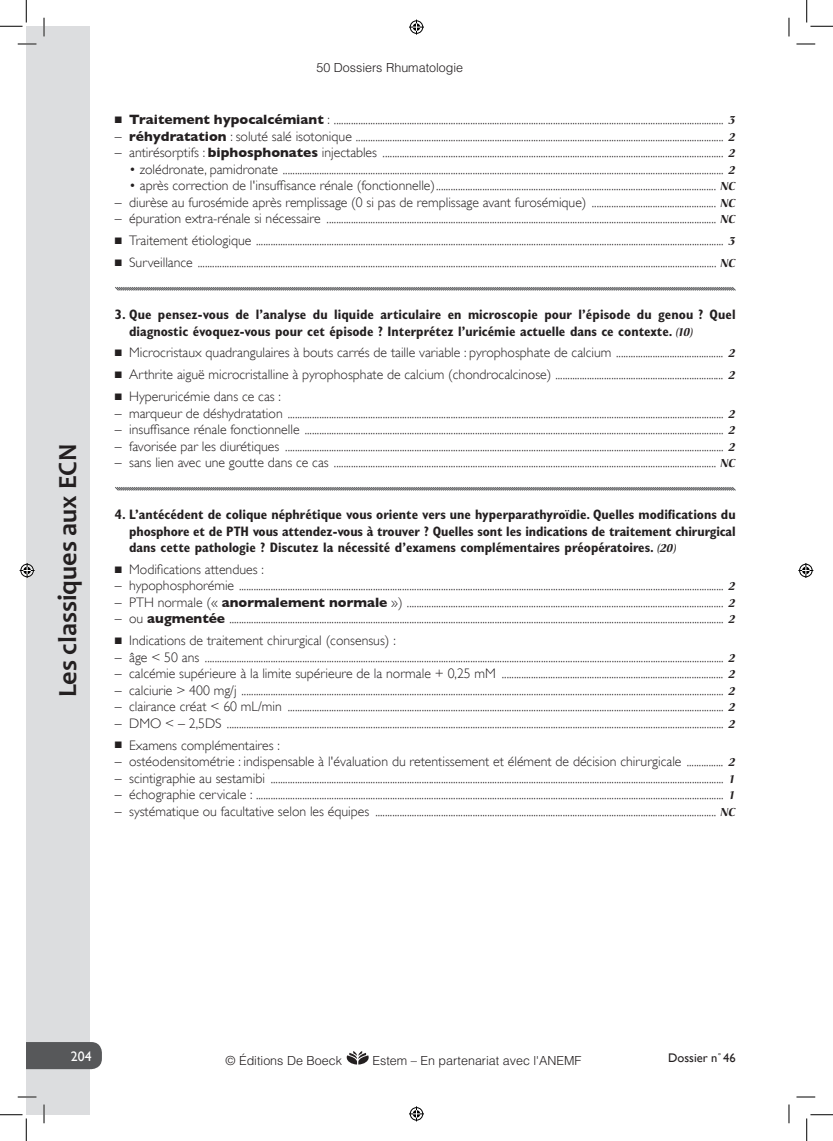
<style>
.page{position:relative;width:833px;height:1141px;background:#fff}
.page>*{position:absolute;margin:0;border:0;box-sizing:border-box;transform-origin:0 0}
.t1{font:700 26.25px "Candara";color:#231f20}
.t2{font:300 13.75px "Gill Sans";color:#231f20}
.t3{font:700 condensed 13.75px/16.5px "Gill Sans";color:#231f20}
.t4{font:13.75px "Gill Sans";color:#fff}
.t5{font:300 12.5px "Helvetica";color:#231f20}
.t6{font:12.5px "Gill Sans";color:#231f20}
.s1{font-weight:700}
.s2{font-family:"Christiana";font-weight:700;font-style:italic;font-size:11.25px}
.s3{font-family:"Christiana";font-style:italic;font-stretch:normal;font-size:11.25px}
</style>
<div class="page">
<div style="left:26px;top:26px;width:64px;height:1088px;background:#dcdddf"></div>
<div style="left:26px;top:1042px;width:76px;height:27px;background:#57585a"></div>
<svg style="left:115px;top:287px;width:621px;height:4px;background:#98999a"></svg>
<svg style="left:115px;top:487px;width:621px;height:4px;background:#98999a"></svg>
<svg style="left:346px;top:1051px;width:22px;height:13px"></svg>
<svg style="left:18px;top:43px;width:18px;height:2px"></svg>
<svg style="left:796px;top:43px;width:18px;height:2px"></svg>
<svg style="left:18px;top:1096px;width:18px;height:1px"></svg>
<svg style="left:796px;top:1096px;width:18px;height:1px"></svg>
<svg style="left:43px;top:18px;width:2px;height:18px"></svg>
<svg style="left:43px;top:1104px;width:2px;height:19px"></svg>
<svg style="left:788px;top:18px;width:1px;height:18px"></svg>
<svg style="left:788px;top:1104px;width:1px;height:19px"></svg>
<svg style="left:0;top:0;width:27px;height:27px"></svg>
<svg style="left:0;top:1114px;width:27px;height:26px"></svg>
<svg style="left:806px;top:0;width:26px;height:27px"></svg>
<svg style="left:806px;top:1114px;width:26px;height:26px"></svg>
<svg style="left:409px;top:20px;width:15px;height:15px"></svg>
<svg style="left:409px;top:1106px;width:15px;height:15px"></svg>
<svg style="left:20px;top:563px;width:15px;height:15px"></svg>
<svg style="left:798px;top:563px;width:14px;height:15px"></svg>
<p class="t5" style="left:316px;top:59px;width:148px">50 Dossiers Rhumatologie</p>
<h1 class="t1" style="left:52px;top:697px;width:255px;rotate:-90deg">Les classiques aux ECN</h1>
<p class="t2" style="left:115px;top:112px;width:621px">■ <span class="s1">Traitement hypocalcémiant</span> : ................................................................................................................................................................ <span class="s2">3</span></p>
<p class="t2" style="left:115px;top:128px;width:622px">– <span class="s1">réhydratation</span> : soluté salé isotonique ....................................................................................................................................................... <span class="s2">2</span></p>
<p class="t2" style="left:115px;top:145px;width:622px">– antirésorptifs : <span class="s1">biphosphonates</span> injectables ............................................................................................................................................ <span class="s2">2</span></p>
<p class="t2" style="left:129px;top:161px;width:607px">• zolédronate, pamidronate ..................................................................................................................................................................................... <span class="s2">2</span></p>
<p class="t2" style="left:129px;top:178px;width:607px">• après correction de l'insuffisance rénale (fonctionnelle)................................................................................................................... <span class="s2">NC</span></p>
<p class="t2" style="left:115px;top:194px;width:622px">– diurèse au furosémide après remplissage (0 si pas de remplissage avant furosémique) ................................................... <span class="s2">NC</span></p>
<p class="t2" style="left:115px;top:211px;width:622px">– épuration extra-rénale si nécessaire ................................................................................................................................................................ <span class="s2">NC</span></p>
<p class="t2" style="left:115px;top:232px;width:621px">■ Traitement étiologique ................................................................................................................................................................................................ <span class="s2">3</span></p>
<p class="t2" style="left:115px;top:254px;width:622px">■ Surveillance ..................................................................................................................................................................................................................... <span class="s2">NC</span></p>
<p class="t3" style="left:129px;top:306px;width:607px;text-indent:-14px">3. Que pensez-vous de l’analyse du liquide articulaire en microscopie pour l’épisode du genou ? Quel diagnostic évoquez-vous pour cet épisode ? Interprétez l’uricémie actuelle dans ce contexte. <span class="s3">(10)</span></p>
<p class="t2" style="left:115px;top:345px;width:621px">■ Microcristaux quadrangulaires à bouts carrés de taille variable : pyrophosphate de calcium ............................................ <span class="s2">2</span></p>
<p class="t2" style="left:115px;top:366px;width:621px">■ Arthrite aiguë microcristalline à pyrophosphate de calcium (chondrocalcinose) ..................................................................... <span class="s2">2</span></p>
<p class="t2" style="left:115px;top:388px;width:167px">■ Hyperuricémie dans ce cas :</p>
<p class="t2" style="left:115px;top:405px;width:622px">– marqueur de déshydratation ................................................................................................................................................................................... <span class="s2">2</span></p>
<p class="t2" style="left:115px;top:421px;width:621px">– insuffisance rénale fonctionnelle ............................................................................................................................................................................ <span class="s2">2</span></p>
<p class="t2" style="left:115px;top:438px;width:621px">– favorisée par les diurétiques .................................................................................................................................................................................... <span class="s2">2</span></p>
<p class="t2" style="left:115px;top:454px;width:622px">– sans lien avec une goutte dans ce cas ............................................................................................................................................................. <span class="s2">NC</span></p>
<p class="t3" style="left:129px;top:506px;width:607px;text-align:justify;text-indent:-14px">4. L’antécédent de colique néphrétique vous oriente vers une hyperparathyroïdie. Quelles modifications du phosphore et de PTH vous attendez-vous à trouver ? Quelles sont les indications de traitement chirurgical dans cette pathologie ? Discutez la nécessité d’examens complémentaires préopératoires. <span class="s3">(20)</span></p>
<p class="t2" style="left:115px;top:561px;width:150px">■ Modifications attendues :</p>
<p class="t2" style="left:115px;top:577px;width:622px">– hypophosphorémie ....................................................................................................................................................................................................... <span class="s2">2</span></p>
<p class="t2" style="left:115px;top:594px;width:622px">– PTH normale (« <span class="s1">anormalement normale</span> ») .................................................................................................................................. <span class="s2">2</span></p>
<p class="t2" style="left:115px;top:610px;width:622px">– ou <span class="s1">augmentée</span> ........................................................................................................................................................................................................... <span class="s2">2</span></p>
<p class="t2" style="left:115px;top:632px;width:282px">■ Indications de traitement chirurgical (consensus) :</p>
<p class="t2" style="left:115px;top:649px;width:622px">– âge &lt; 50 ans ..................................................................................................................................................................................................................... <span class="s2">2</span></p>
<p class="t2" style="left:115px;top:665px;width:621px">– calcémie supérieure à la limite supérieure de la normale + 0,25 mM ........................................................................................... <span class="s2">2</span></p>
<p class="t2" style="left:115px;top:682px;width:622px">– calciurie &gt; 400 mg/j ...................................................................................................................................................................................................... <span class="s2">2</span></p>
<p class="t2" style="left:115px;top:698px;width:621px">– clairance créat &lt; 60 mL/min ................................................................................................................................................................................... <span class="s2">2</span></p>
<p class="t2" style="left:115px;top:715px;width:622px">– DMO &lt; – 2,5DS ............................................................................................................................................................................................................ <span class="s2">2</span></p>
<p class="t2" style="left:115px;top:737px;width:166px">■ Examens complémentaires :</p>
<p class="t2" style="left:115px;top:753px;width:622px">– ostéodensitométrie : indispensable à l'évaluation du retentissement et élément de décision chirurgicale ............... <span class="s2">2</span></p>
<p class="t2" style="left:115px;top:770px;width:622px">– scintigraphie au sestamibi .......................................................................................................................................................................................... <span class="s2">1</span></p>
<p class="t2" style="left:115px;top:786px;width:622px">– échographie cervicale : ................................................................................................................................................................................................ <span class="s2">1</span></p>
<p class="t2" style="left:115px;top:803px;width:622px">– systématique ou facultative selon les équipes ............................................................................................................................................ <span class="s2">NC</span></p>
<p class="t4" style="left:71px;top:1047px;width:22px">204</p>
<p class="t6" style="left:667px;top:1049px;width:69px">Dossier n˚46</p>
<p class="t5" style="left:225px;top:1052px;width:118px">© Éditions De Boeck</p>
<p class="t5" style="left:372px;top:1052px;width:210px">Estem – En partenariat avec l'ANEMF</p>
</div>
